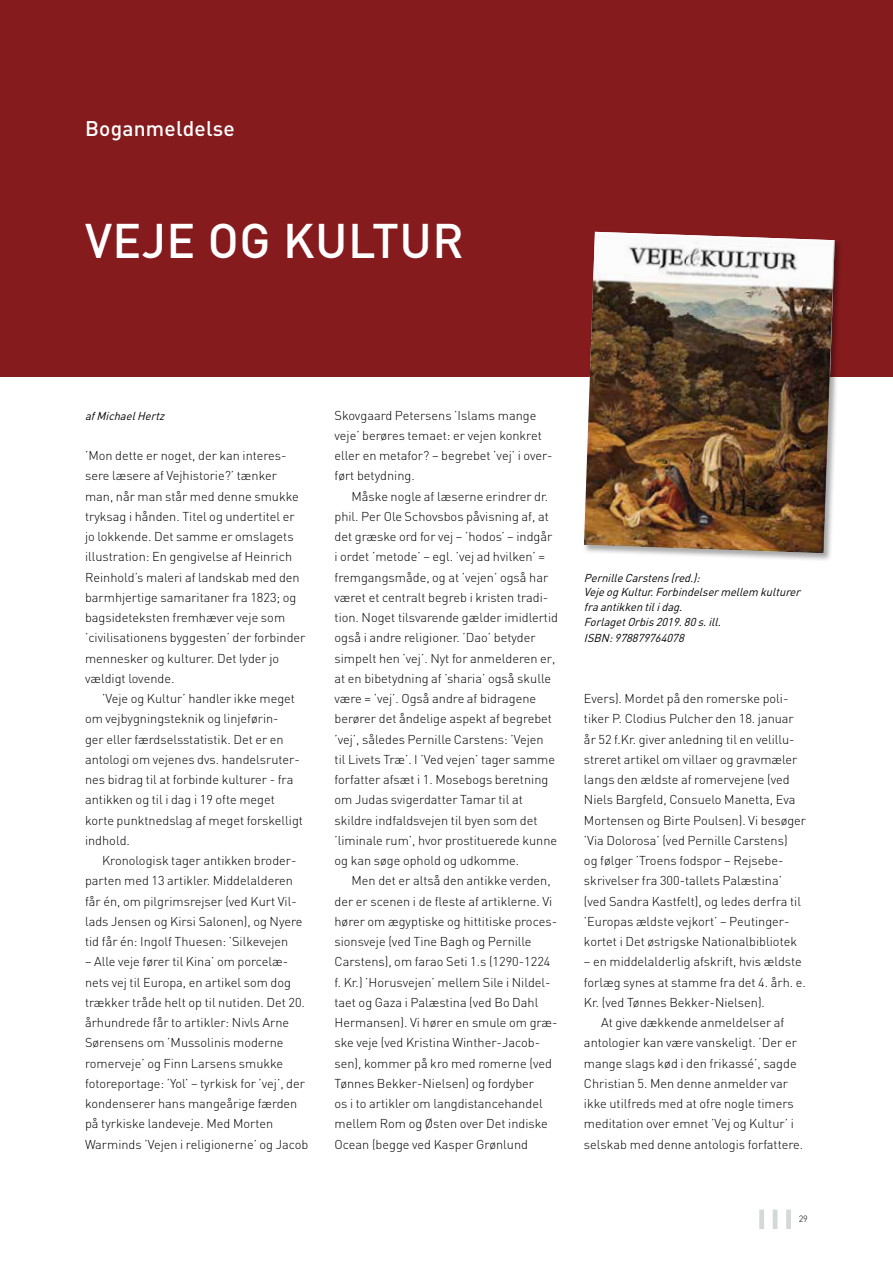
<style>
.page{position:relative;width:893px;height:1263px;background:#fff}
.page>*{position:absolute;margin:0;border:0;box-sizing:border-box;transform-origin:0 0}
.t1{font:500 48px "DIN";letter-spacing:.01em;color:#fff}
.t2{font:500 21px "DIN";letter-spacing:.01em;color:#fff}
.t3{font:300 12.75px/20.2px "DIN";color:#000}
.t4{font:italic 11.4px/14.9px "DIN";color:#000}
.t5{font:300 9px "DIN";color:#000}
</style>
<div class="page">
<div style="left:0;top:0;width:893px;height:376px;background:#861b1e"></div>
<div style="left:582px;top:230px;width:261px;height:332px;background:#000;opacity:.35"></div>
<img style="left:584px;top:232px;width:251px;height:321px">
<div style="left:759px;top:1209px;width:5px;height:20px;background:#d5d8da"></div>
<div style="left:786px;top:1209px;width:5px;height:20px;background:#d5d8da"></div>
<hr style="left:773px;top:1209px;width:4px;height:20px;background:#d5d8da">
<h2 class="t2" style="left:85px;top:119px;width:151px">Boganmeldelse</h2>
<h1 class="t1" style="left:85px;top:218px;width:380px">VEJE OG KULTUR</h1>
<p class="t4" style="left:85px;top:409px;width:84px">afMichaelHertz</p>
<p class="t3" style="left:85px;top:445px;width:222px">’Mon dette er noget, der kan interes&shy;sere læsere af Vejhistorie?’ tænker man, når man står med denne smukke tryksag i hånden. Titel og undertitel er jo lokkende. Det samme er omslagets illustration: En gengivelse af Heinrich Reinhold’s maleri af landskab med den barmhjertige samaritaner fra 1823; og bagsideteksten fremhæver veje som ’civilisationens byggesten’ der forbinder mennesker og kulturer. Det lyder jo vældigt lovende.</p>
<p class="t3" style="left:85px;top:688px;width:219px;text-indent:17px">’Veje og Kultur’ handler ikke meget om vejbygningsteknik og linjeførin-<br>ger eller færdselsstatistik. Det er en antologi om vejenes dvs. handelsruter&shy;nes bidrag til at forbinde kulturer - fra antikken og til i dag i 19 ofte meget korte punktnedslag af meget forskelligt indhold.</p>
<p class="t3" style="left:85px;top:850px;width:219px;text-indent:17px">Kronologisk tager antikken broder&shy;parten med 13 artikler. Middelalderen får én, om pilgrimsrejser (ved Kurt Vil&shy;lads Jensen og Kirsi Salonen), og Nyere tid får én: Ingolf Thuesen: ’Silkevejen</p>
<p class="t3" style="left:85px;top:951px;width:225px">– Alle veje fører til Kina’ om porcelæ&shy;nets vej til Europa, en artikel som dog trækker tråde helt op til nutiden. Det 20. århundrede får to artikler: Nivls Arne Sørensens om ’Mussolinis moderne romerveje’ og Finn Larsens smukke fotoreportage: ’Yol’ – tyrkisk for ’vej’, der kondenserer hans mangeårige færden på tyrkiske landeveje. Med Morten Warminds ’Vejen i religionerne’ og Jacob</p>
<p class="t3" style="left:334px;top:405px;width:220px">Skovgaard Petersens ’Islams mange veje’ berøres temaet: er vejen konkret eller en metafor? – begrebet ’vej’ i over&shy;ført betydning.</p>
<p class="t3" style="left:334px;top:486px;width:225px;text-indent:17px">Måske nogle af læserne erindrer dr. phil. Per Ole Schovsbos påvisning af, at det græske ord for vej – ’hodos’ – indgår i ordet ’metode’ – egl. ’vej ad hvilken’ = fremgangsmåde, og at ’vejen’ også har været et centralt begreb i kristen tradi&shy;tion. Noget tilsvarende gælder imidlertid også i andre religioner. ’Dao’ betyder simpelt hen ’vej’. Nyt for anmelderen er, at en bibetydning af ’sharia’ også skulle være = ’vej’. Også andre af bidragene berører det åndelige aspekt af begrebet ’vej’, således Pernille Carstens: ’Vejen<br>til Livets Træ’. I ’Ved vejen’ tager samme forfatter afsæt i 1. Mosebogs beretning om Judas svigerdatter Tamar til at skildre indfaldsvejen til byen som det ’liminale rum’, hvor prostituerede kunne og kan søge ophold og udkomme.</p>
<p class="t3" style="left:334px;top:870px;width:224px;text-indent:17px">Men det er altså den antikke verden, der er scenen i de fleste af artiklerne. Vi hører om ægyptiske og hittitiske proces&shy;sionsveje (ved Tine Bagh og Pernille Carstens), om farao Seti 1.s (1290-1224 f. Kr.) ’Horusvejen’ mellem Sile i Nildel&shy;taet og Gaza i Palæstina (ved Bo Dahl Hermansen). Vi hører en smule om græ&shy;ske veje (ved Kristina Winther-Jacob&shy;sen), kommer på kro med romerne (ved Tønnes Bekker-Nielsen) og fordyber<br>os i to artikler om langdistancehandel mellem Rom og Østen over Det indiske Ocean (begge ved Kasper Grønlund</p>
<p class="t4" style="left:584px;top:571px;width:221px">Pernille Carstens (red.):<br>Veje og Kultur.Forbindelsermellem kulturer fra antikken tilidag.<br>ForlagetOrbis 2019.80 s.ill.</p>
<p class="t4" style="left:584px;top:632px;width:104px">ISBN:978879764078</p>
<p class="t3" style="left:584px;top:688px;width:224px">Evers). Mordet på den romerske poli&shy;tiker P. Clodius Pulcher den 18. januar år 52 f.Kr. giver anledning til en velillu&shy;streret artikel om villaer og gravmæler langs den ældste af romervejene (ved Niels Bargfeld, Consuelo Manetta, Eva Mortensen og Birte Poulsen). Vi besøger ’Via Dolorosa’ (ved Pernille Carstens)<br>og følger ’Troens fodspor – Rejsebe&shy;skrivelser fra 300-tallets Palæstina’ (ved Sandra Kastfelt), og ledes derfra til ’Europas ældste vejkort’ – Peutinger&shy;kortet i Det østrigske Nationalbibliotek</p>
<p class="t3" style="left:584px;top:951px;width:219px">– en middelalderlig afskrift, hvis ældste</p>
<p class="t3" style="left:584px;top:972px;width:223px">forlæg synes at stamme fra det 4. årh. e.</p>
<p class="t3" style="left:584px;top:992px;width:182px">Kr. (ved Tønnes Bekker-Nielsen).</p>
<p class="t3" style="left:601px;top:1012px;width:185px">At give dækkende anmeldelser af</p>
<p class="t3" style="left:584px;top:1032px;width:214px">antologier kan være vanskeligt. ’Der er</p>
<p class="t3" style="left:584px;top:1053px;width:214px">mange slags kød i den frikassé’, sagde</p>
<p class="t3" style="left:584px;top:1073px;width:205px">Christian 5. Men denne anmelder var</p>
<p class="t3" style="left:584px;top:1093px;width:211px">ikke utilfreds med at ofre nogle timers</p>
<p class="t3" style="left:584px;top:1113px;width:211px">meditation over emnet ’Vej og Kultur’ i</p>
<p class="t3" style="left:584px;top:1134px;width:221px">selskab med denne antologis forfattere.</p>
<p class="t5" style="left:799px;top:1213px;width:11px">29</p>
</div>
